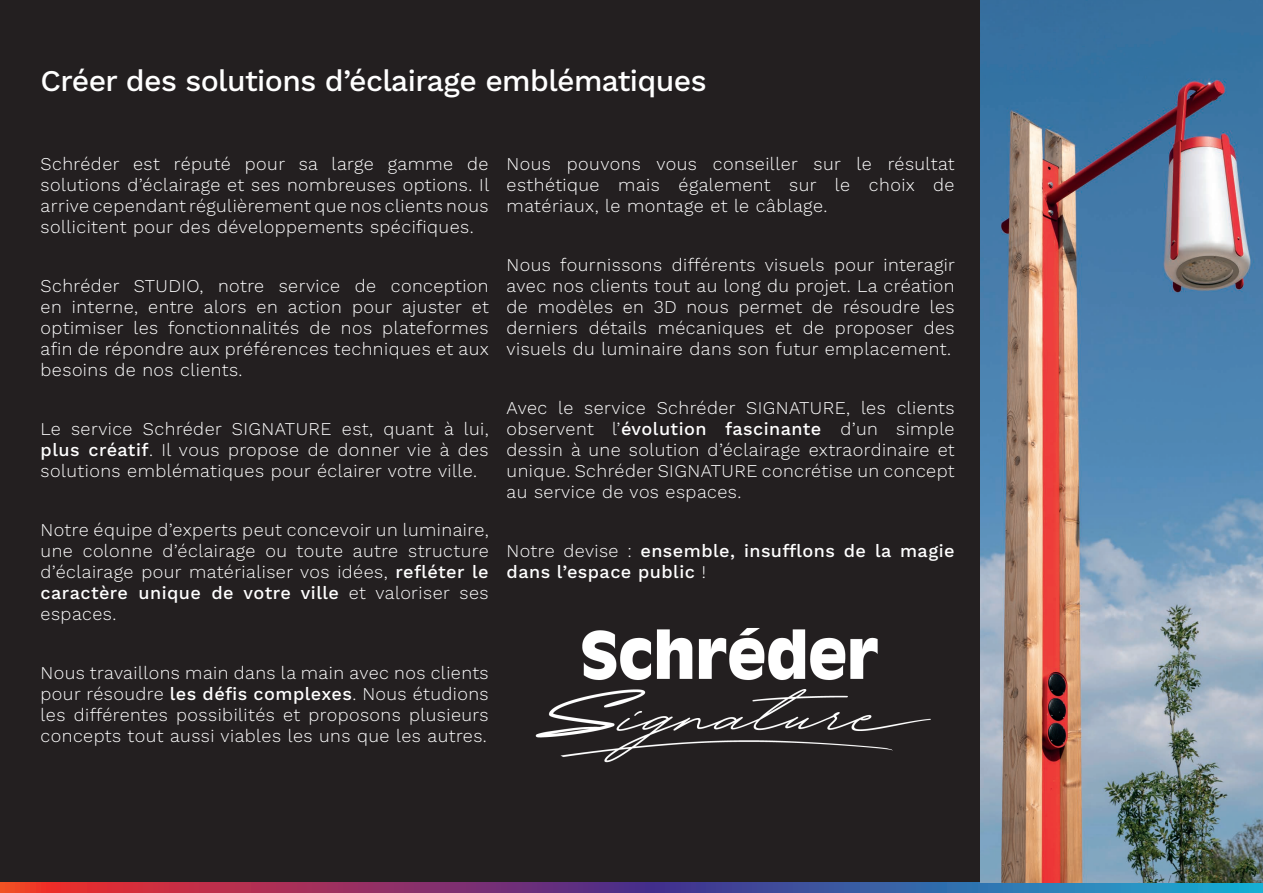
<style>
.page{position:relative;width:1263px;height:893px;background:#231f20}
.page>*{position:absolute;margin:0;border:0;box-sizing:border-box;transform-origin:0 0}
.t1{font:500 30px "Work Sans";letter-spacing:-.02em;color:#fff}
.t2{font:300 18px/21px "Work Sans";letter-spacing:.025em;color:#fff;text-align:justify}
.t3{font:500 18px/21px "Work Sans";letter-spacing:.025em;color:#fff}
.s1{font-weight:500}
.s2{font-weight:300}
</style>
<div class="page">
<svg style="left:0;top:883px;width:1263px;height:10px;background:#6a4e83"></svg>
<img style="left:535px;top:628px;width:396px;height:135px">
<img style="left:980px;top:0;width:283px;height:883px">
<h1 class="t1" style="left:41px;top:63px;width:667px">Créer des solutions d’éclairage emblématiques</h1>
<p class="t2" style="left:41px;top:152px;width:450px">Schréder est réputé pour sa large gamme de solutions d’éclairage et ses nombreuses options. Il arrive cependant régulièrement que nos clients nous sollicitent pour des développements spécifiques.</p>
<p class="t2" style="left:41px;top:274px;width:450px">Schréder STUDIO, notre service de conception en interne, entre alors en action pour ajuster et optimiser les fonctionnalités de nos plateformes afin de répondre aux préférences techniques et aux besoins de nos clients.</p>
<p class="t2" style="left:41px;top:417px;width:450px">Le service Schréder SIGNATURE est, quant à lui, <span class="s1">plus créatif</span>. Il vous propose de donner vie à des solutions emblématiques pour éclairer votre ville.</p>
<p class="t2" style="left:41px;top:519px;width:450px">Notre équipe d’experts peut concevoir un luminaire, une colonne d’éclairage ou toute autre structure d’éclairage pour matérialiser vos idées, <span class="s1">refléter le caractère unique de votre ville</span> et valoriser ses espaces.</p>
<p class="t2" style="left:41px;top:662px;width:450px">Nous travaillons main dans la main avec nos clients pour résoudre <span class="s1">les défis complexes</span>. Nous étudions les différentes possibilités et proposons plusieurs concepts tout aussi viables les uns que les autres.</p>
<p class="t2" style="left:507px;top:152px;width:450px">Nous pouvons vous conseiller sur le résultat esthétique mais également sur le choix de matériaux, le montage et le câblage.</p>
<p class="t2" style="left:507px;top:253px;width:450px">Nous fournissons différents visuels pour interagir avec nos clients tout au long du projet. La création de modèles en 3D nous permet de résoudre les derniers détails mécaniques et de proposer des visuels du luminaire dans son futur emplacement.</p>
<p class="t2" style="left:507px;top:396px;width:450px">Avec le service Schréder SIGNATURE, les clients observent l’<span class="s1">évolution fascinante</span> d’un simple dessin à une solution d’éclairage extraordinaire et unique. Schréder SIGNATURE concrétise un concept au service de vos espaces.</p>
<p class="t3" style="left:507px;top:541px;width:450px"><span class="s2">Notre devise :</span> ensemble, insufflons de la magie dans l’espace public <span class="s2">!</span></p>
</div>
